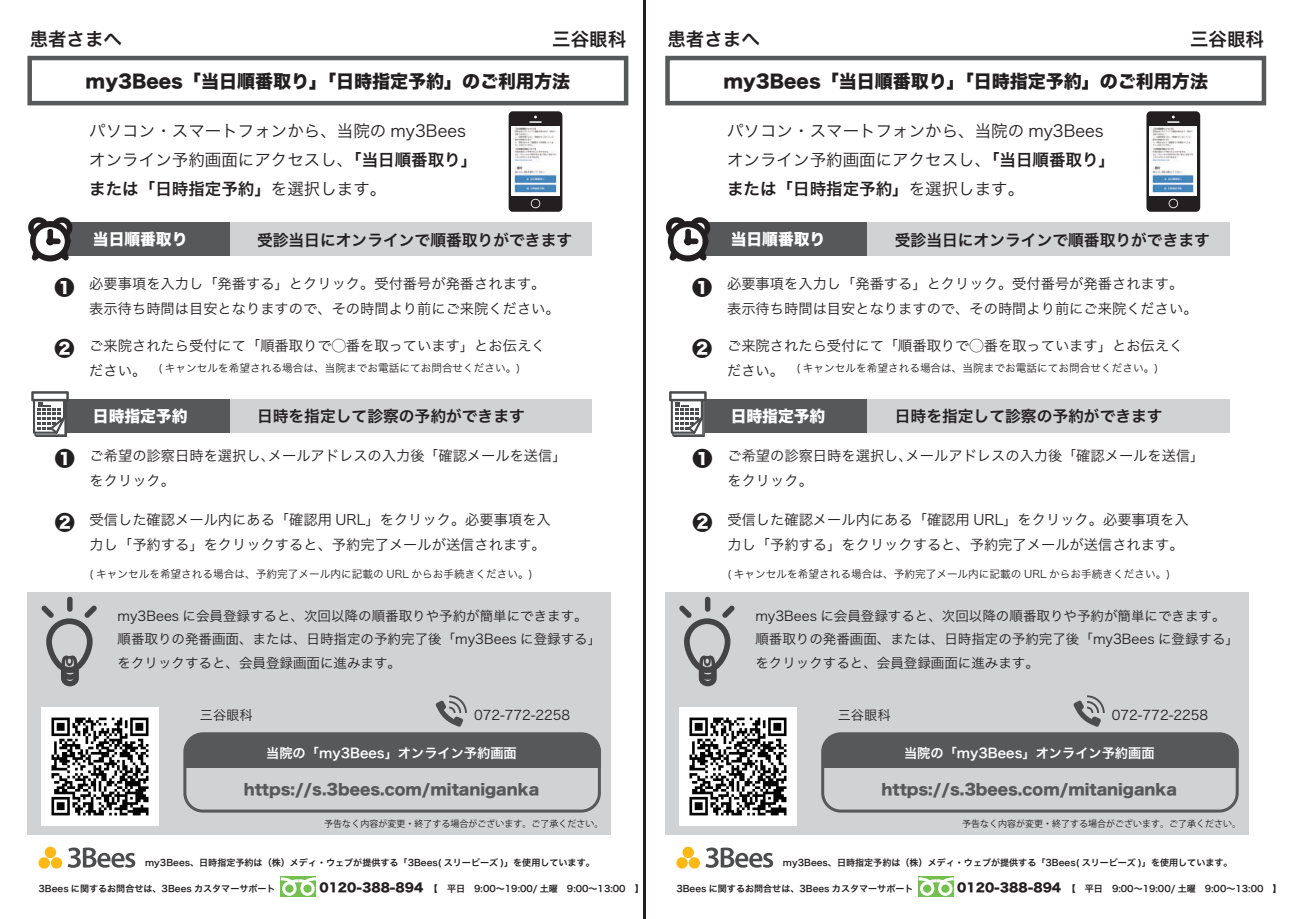
<style>
.page{position:relative;width:1289px;height:919px;background:#fff}
.page>*{position:absolute;margin:0;border:0;box-sizing:border-box;transform-origin:0 0}
.t1{font:20.1px "Hira Kaku Std W8";color:#231f20}
.t2{font:18.45px "Hira Kaku Pro W6";color:#231f20}
.t3{font:18px "Hira Kaku Std W8";color:#231f20}
.t4{font:16.5px/28.8px "Hira Kaku Pro W3";color:#231f20}
.t5{font:16.5px "Hira Kaku Pro W6";color:#231f20}
.t6{font:15.75px "Hira Kaku Pro W6";color:#231f20}
.t7{font:15.75px "Hira Kaku Std W8";color:#fff}
.t8{font:15px "Hira Kaku Std W8";color:#57585a}
.t9{font:14.25px/24.9px "Hira Kaku Pro W3";color:#231f20}
.t10{font:13.5px/23.7px "Hira Kaku Pro W3";color:#231f20}
.t11{font:13.2px "Hira Kaku Pro W6";color:#fff}
.t12{font:13.2px "Hira Kaku Pro W3";color:#231f20}
.t13{font:10.65px "Hira Kaku Pro W3";color:#231f20}
.t14{font:9px "Hira Kaku Pro W6";color:#231f20}
.t15{font:9px "Koz Go Pr 6 N";color:#231f20}
.s1{font-family:"Hira Kaku Pro W6"}
.s2{font-family:"Hira Kaku Pro W3"}
.s3{font-size:14.25px}
.s4{font-family:"Hira Kaku Std W8";font-size:12px}
</style>
<div class="page">
<hr style="left:643px;top:0;width:3px;height:918px;background:#231f20">
<div style="left:27px;top:56px;width:601px;height:49px;border:4px solid #57585a"></div>
<div style="left:508px;top:111px;width:54px;height:101px;background:#231f20;border-radius:4px"></div>
<svg style="left:531px;top:199px;width:9px;height:9px"></svg>
<svg style="left:529px;top:116px;width:12px;height:7px"></svg>
<img style="left:511px;top:127px;width:48px;height:68px">
<div style="left:228px;top:223px;width:364px;height:33px;background:#d1d2d4"></div>
<div style="left:48px;top:223px;width:181px;height:33px;background:#57585a"></div>
<svg style="left:28px;top:217px;width:46px;height:45px"></svg>
<div style="left:229px;top:399px;width:363px;height:33px;background:#d1d2d4"></div>
<div style="left:48px;top:399px;width:181px;height:33px;background:#57585a"></div>
<svg style="left:31px;top:391px;width:38px;height:46px"></svg>
<svg style="left:39px;top:846px;width:23px;height:22px"></svg>
<svg style="left:68px;top:847px;width:67px;height:20px"></svg>
<svg style="left:281px;top:890px;width:35px;height:6px"></svg>
<div style="left:300px;top:881px;width:15px;height:14px;border:3px solid #fff;border-radius:50%"></div>
<div style="left:282px;top:881px;width:14px;height:14px;border:3px solid #fff;border-radius:50%"></div>
<svg style="left:280px;top:876px;width:36px;height:14px"></svg>
<div style="left:27px;top:592px;width:584px;height:243px;background:#d1d2d4"></div>
<div style="left:183px;top:732px;width:418px;height:80px;border:3px solid #57585a;border-radius:18px"></div>
<div style="left:185px;top:733px;width:415px;height:34px;background:#57585a"></div>
<svg style="left:435px;top:695px;width:32px;height:32px"></svg>
<div style="left:46px;top:618px;width:47px;height:54px;border:6px solid #444345;border-radius:20px"></div>
<svg style="left:58px;top:655px;width:26px;height:32px"></svg>
<div style="left:67px;top:596px;width:6px;height:15px;background:#444345;border-radius:3px"></div>
<svg style="left:41px;top:605px;width:13px;height:13px"></svg>
<svg style="left:84px;top:605px;width:13px;height:13px"></svg>
<img style="left:41px;top:707px;width:117px;height:118px">
<div style="left:665px;top:56px;width:601px;height:49px;border:4px solid #57585a"></div>
<div style="left:1146px;top:111px;width:54px;height:101px;background:#231f20;border-radius:4px"></div>
<div style="left:1149px;top:126px;width:48px;height:69px;background:#fff"></div>
<svg style="left:1168px;top:199px;width:9px;height:9px"></svg>
<svg style="left:1167px;top:116px;width:12px;height:7px"></svg>
<img style="left:1149px;top:127px;width:46px;height:66px">
<div style="left:866px;top:223px;width:363px;height:33px;background:#d1d2d4"></div>
<div style="left:685px;top:223px;width:182px;height:33px;background:#57585a"></div>
<svg style="left:666px;top:217px;width:46px;height:45px"></svg>
<div style="left:866px;top:399px;width:363px;height:33px;background:#d1d2d4"></div>
<div style="left:685px;top:399px;width:182px;height:33px;background:#57585a"></div>
<svg style="left:669px;top:391px;width:37px;height:46px"></svg>
<svg style="left:676px;top:846px;width:97px;height:22px"></svg>
<svg style="left:918px;top:890px;width:35px;height:6px"></svg>
<div style="left:938px;top:881px;width:14px;height:14px;border:3px solid #fff;border-radius:50%"></div>
<div style="left:920px;top:881px;width:14px;height:14px;border:3px solid #fff;border-radius:50%"></div>
<svg style="left:918px;top:876px;width:36px;height:14px"></svg>
<div style="left:665px;top:592px;width:583px;height:243px;background:#d1d2d4"></div>
<div style="left:821px;top:732px;width:417px;height:80px;border:3px solid #57585a;border-radius:18px"></div>
<div style="left:822px;top:733px;width:415px;height:34px;background:#57585a"></div>
<svg style="left:1073px;top:695px;width:31px;height:32px"></svg>
<div style="left:684px;top:618px;width:46px;height:54px;border:6px solid #444345;border-radius:20px"></div>
<svg style="left:696px;top:655px;width:25px;height:32px"></svg>
<div style="left:705px;top:596px;width:5px;height:15px;background:#444345;border-radius:3px"></div>
<svg style="left:679px;top:605px;width:12px;height:13px"></svg>
<svg style="left:722px;top:605px;width:12px;height:13px"></svg>
<img style="left:679px;top:707px;width:117px;height:118px">
<p class="t2" style="left:30px;top:22px;width:94px">患者さまへ</p>
<p class="t2" style="left:552px;top:22px;width:75px">三谷眼科</p>
<p class="t3" style="left:86px;top:71px;width:486px">my3Bees「当日順番取り」「日時指定予約」のご利用方法</p>
<p class="t4" style="left:89px;top:115px;width:389px">パソコン・スマートフォンから、当院の my3Beesオンライン予約画面にアクセスし、<span class="s1">「当日順番取り」</span></p>
<p class="t5" style="left:89px;top:173px;width:299px">または「日時指定予約」<span class="s2">を選択します。</span></p>
<p class="t7" style="left:93px;top:230px;width:96px">当日順番取り</p>
<p class="t6" style="left:257px;top:225px;width:317px">受診当日にオンラインで順番取りができます</p>
<p class="t9" style="left:89px;top:270px;width:472px">必要事項を入力し「発番する」とクリック。受付番号が発番されます。表示待ち時間は目安となりますので、その時間より前にご来院ください。</p>
<p class="t9" style="left:89px;top:332px;width:457px">ご来院されたら受付にて「順番取りで◯番を取っています」とお伝えく</p>
<p class="t13" style="left:89px;top:358px;width:432px"><span class="s3">ださい。</span> ( キャンセルを希望される場合は、当院までお電話にてお問合せください。)</p>
<h1 class="t1" style="left:54px;top:276px;width:22px">❶</h1>
<h1 class="t1" style="left:54px;top:337px;width:22px">❷</h1>
<p class="t2" style="left:667px;top:22px;width:94px">患者さまへ</p>
<p class="t2" style="left:1190px;top:22px;width:75px">三谷眼科</p>
<p class="t3" style="left:723px;top:71px;width:486px">my3Bees「当日順番取り」「日時指定予約」のご利用方法</p>
<p class="t4" style="left:727px;top:115px;width:389px">パソコン・スマートフォンから、当院の my3Beesオンライン予約画面にアクセスし、<span class="s1">「当日順番取り」</span></p>
<p class="t5" style="left:727px;top:173px;width:299px">または「日時指定予約」<span class="s2">を選択します。</span></p>
<p class="t7" style="left:730px;top:230px;width:96px">当日順番取り</p>
<p class="t6" style="left:894px;top:225px;width:316px">受診当日にオンラインで順番取りができます</p>
<p class="t9" style="left:727px;top:270px;width:472px">必要事項を入力し「発番する」とクリック。受付番号が発番されます。表示待ち時間は目安となりますので、その時間より前にご来院ください。</p>
<p class="t9" style="left:727px;top:332px;width:457px">ご来院されたら受付にて「順番取りで◯番を取っています」とお伝えく</p>
<p class="t13" style="left:727px;top:358px;width:432px"><span class="s3">ださい。</span> ( キャンセルを希望される場合は、当院までお電話にてお問合せください。)</p>
<h1 class="t1" style="left:692px;top:276px;width:22px">❶</h1>
<h1 class="t1" style="left:692px;top:337px;width:22px">❷</h1>
<h1 class="t1" style="left:55px;top:447px;width:22px">❶</h1>
<h1 class="t1" style="left:55px;top:511px;width:22px">❷</h1>
<p class="t7" style="left:93px;top:407px;width:96px">日時指定予約</p>
<p class="t6" style="left:257px;top:402px;width:269px">日時を指定して診察の予約ができます</p>
<p class="t9" style="left:90px;top:442px;width:478px">ご希望の診察日時を選択し、メールアドレスの入力後「確認メールを送信」をクリック。</p>
<p class="t9" style="left:90px;top:506px;width:463px">受信した確認メール内にある「確認用 URL」をクリック。必要事項を入力し「予約する」をクリックすると、予約完了メールが送信されます。</p>
<p class="t13" style="left:90px;top:564px;width:444px">( キャンセルを希望される場合は、予約完了メール内に記載の URL からお手続きください。)</p>
<h1 class="t1" style="left:692px;top:447px;width:22px">❶</h1>
<h1 class="t1" style="left:692px;top:511px;width:22px">❷</h1>
<p class="t7" style="left:730px;top:407px;width:96px">日時指定予約</p>
<p class="t6" style="left:894px;top:402px;width:269px">日時を指定して診察の予約ができます</p>
<p class="t9" style="left:727px;top:442px;width:478px">ご希望の診察日時を選択し、メールアドレスの入力後「確認メールを送信」をクリック。</p>
<p class="t9" style="left:727px;top:506px;width:463px">受信した確認メール内にある「確認用 URL」をクリック。必要事項を入力し「予約する」をクリックすると、予約完了メールが送信されます。</p>
<p class="t13" style="left:727px;top:564px;width:444px">( キャンセルを希望される場合は、予約完了メール内に記載の URL からお手続きください。)</p>
<p class="t10" style="left:117px;top:602px;width:485px">my3Bees に会員登録すると、次回以降の順番取りや予約が簡単にできます。順番取りの発番画面、または、日時指定の予約完了後「my3Bees に登録する」をクリックすると、会員登録画面に進みます。</p>
<p class="t10" style="left:755px;top:602px;width:485px">my3Bees に会員登録すると、次回以降の順番取りや予約が簡単にできます。順番取りの発番画面、または、日時指定の予約完了後「my3Bees に登録する」をクリックすると、会員登録画面に進みます。</p>
<p class="t12" style="left:200px;top:702px;width:54px">三谷眼科</p>
<p class="t12" style="left:474px;top:702px;width:98px">072-772-2258</p>
<p class="t11" style="left:266px;top:741px;width:252px">当院の「my3Bees」オンライン予約画面</p>
<p class="t8" style="left:244px;top:781px;width:297px">https://s.3bees.com/mitaniganka</p>
<p class="t12" style="left:837px;top:702px;width:54px">三谷眼科</p>
<p class="t12" style="left:1111px;top:702px;width:98px">072-772-2258</p>
<p class="t11" style="left:904px;top:741px;width:252px">当院の「my3Bees」オンライン予約画面</p>
<p class="t8" style="left:881px;top:781px;width:297px">https://s.3bees.com/mitaniganka</p>
<p class="t15" style="left:324px;top:818px;width:280px">予告なく内容が変更・終了する場合がございます。ご了承ください。</p>
<p class="t15" style="left:962px;top:818px;width:280px">予告なく内容が変更・終了する場合がございます。ご了承ください。</p>
<p class="t14" style="left:145px;top:853px;width:451px">my3Bees、日時指定予約は（株）メディ・ウェブが提供する「3Bees( スリービーズ )」を使用しています。</p>
<p class="t14" style="left:39px;top:879px;width:239px">3Bees に関するお問合せは、3Bees カスタマーサポート</p>
<p class="t14" style="left:319px;top:879px;width:326px"><span class="s4">0120-388-894</span> 【　平日　9:00～19:00/ 土曜　9:00～13:00　】</p>
<p class="t14" style="left:783px;top:853px;width:451px">my3Bees、日時指定予約は（株）メディ・ウェブが提供する「3Bees( スリービーズ )」を使用しています。</p>
<p class="t14" style="left:676px;top:879px;width:239px">3Bees に関するお問合せは、3Bees カスタマーサポート</p>
<p class="t14" style="left:957px;top:879px;width:326px"><span class="s4">0120-388-894</span> 【　平日　9:00～19:00/ 土曜　9:00～13:00　】</p>
</div>
